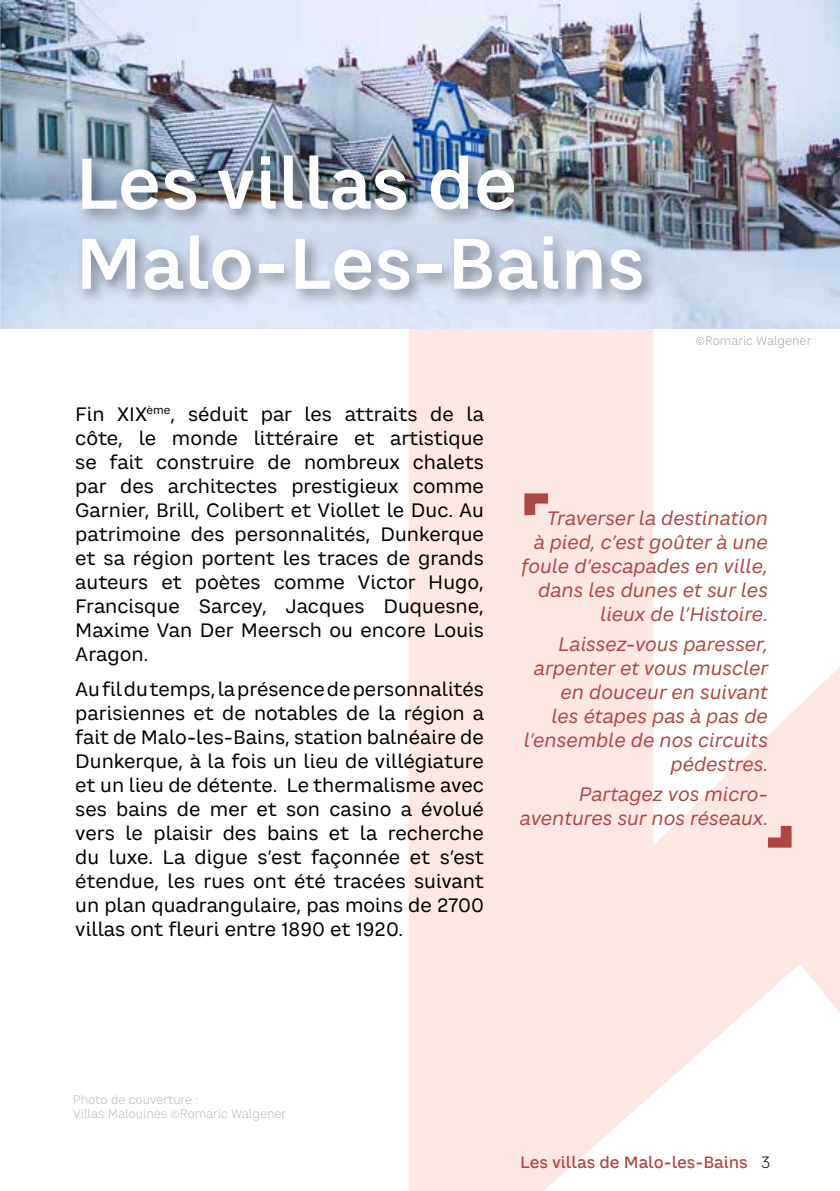
<style>
.page{position:relative;width:840px;height:1191px;background:#fff}
.page>*{position:absolute;margin:0;border:0;box-sizing:border-box;transform-origin:0 0}
.t1{font:600 70px/80px "CA Saygon Text";color:#fff}
.t2{font:19px/24px "CA Saygon Text";color:#000;text-align:justify}
.t3{font:italic 19px/24px "CA Saygon Text";color:#af4643;text-align:right}
.t4{font:500 16px "CA Saygon Text";color:#af4643}
.t5{font:300 12px/14.4px "CA Saygon Text";color:#b9b8b8}
.t6{font:300 12px "CA Saygon Text";color:#a0a3a4}
.s1{font-weight:300;color:#000}
</style>
<div class="page">
<svg style="left:408px;top:328px;width:431px;height:863px;fill:#fde7e2"></svg>
<img style="left:1px;top:0;width:838px;height:328px">
<svg style="left:0;top:0;width:1px;height:329px"></svg>
<div style="left:76px;top:149px;width:582px;height:158px;background:#000;opacity:.4"></div>
<svg style="left:765px;top:824px;width:28px;height:25px"></svg>
<svg style="left:522px;top:491px;width:27px;height:26px"></svg>
<h1 class="t1" style="left:75px;top:143px;width:570px">Les villas de<br>Malo-Les-Bains</h1>
<p class="t6" style="left:695px;top:332px;width:117px">©Romaric Walgener</p>
<p class="t2" style="left:75px;top:402px;width:410px">Fin XIX<sup>ème</sup>, séduit par les attraits de la côte, le monde littéraire et artistique se fait construire de nombreux chalets par des architectes prestigieux comme Garnier, Brill, Colibert et Viollet le Duc. Au patrimoine des personnalités, Dunkerque et sa région portent les traces de grands auteurs et poètes comme Victor Hugo, Francisque Sarcey, Jacques Duquesne, Maxime Van Der Meersch ou encore Louis Aragon.</p>
<p class="t2" style="left:75px;top:677px;width:410px">Au fil du temps, la présence de personnalités parisiennes et de notables de la région a fait de Malo-les-Bains, station balnéaire de Dunkerque, à la fois un lieu de villégiature et un lieu de détente. Le thermalisme avec ses bains de mer et son casino a évolué vers le plaisir des bains et la recherche du luxe. La digue s’est façonnée et s’est étendue, les rues ont été tracées suivant un plan quadrangulaire, pas moins de 2700 villas ont fleuri entre 1890 et 1920.</p>
<p class="t3" style="left:521px;top:506px;width:248px">Traverser la destination<br>à pied, c’est goûter à une foule d’escapades en ville, dans les dunes et sur les lieux de l’Histoire.</p>
<p class="t3" style="left:523px;top:632px;width:246px">Laissez-vous paresser, arpenter et vous muscler en douceur en suivant<br>les étapes pas à pas de l’ensemble de nos circuits pédestres.</p>
<p class="t3" style="left:519px;top:781px;width:249px">Partagez vos micro&shy;aventures sur nos réseaux.</p>
<p class="t5" style="left:73px;top:1092px;width:215px">Photo de couverture :<br>Villas Malouines ©Romaric Walgener</p>
<p class="t4" style="left:520px;top:1150px;width:252px">Les villas de Malo-les-Bains <span class="s1">3</span></p>
</div>
